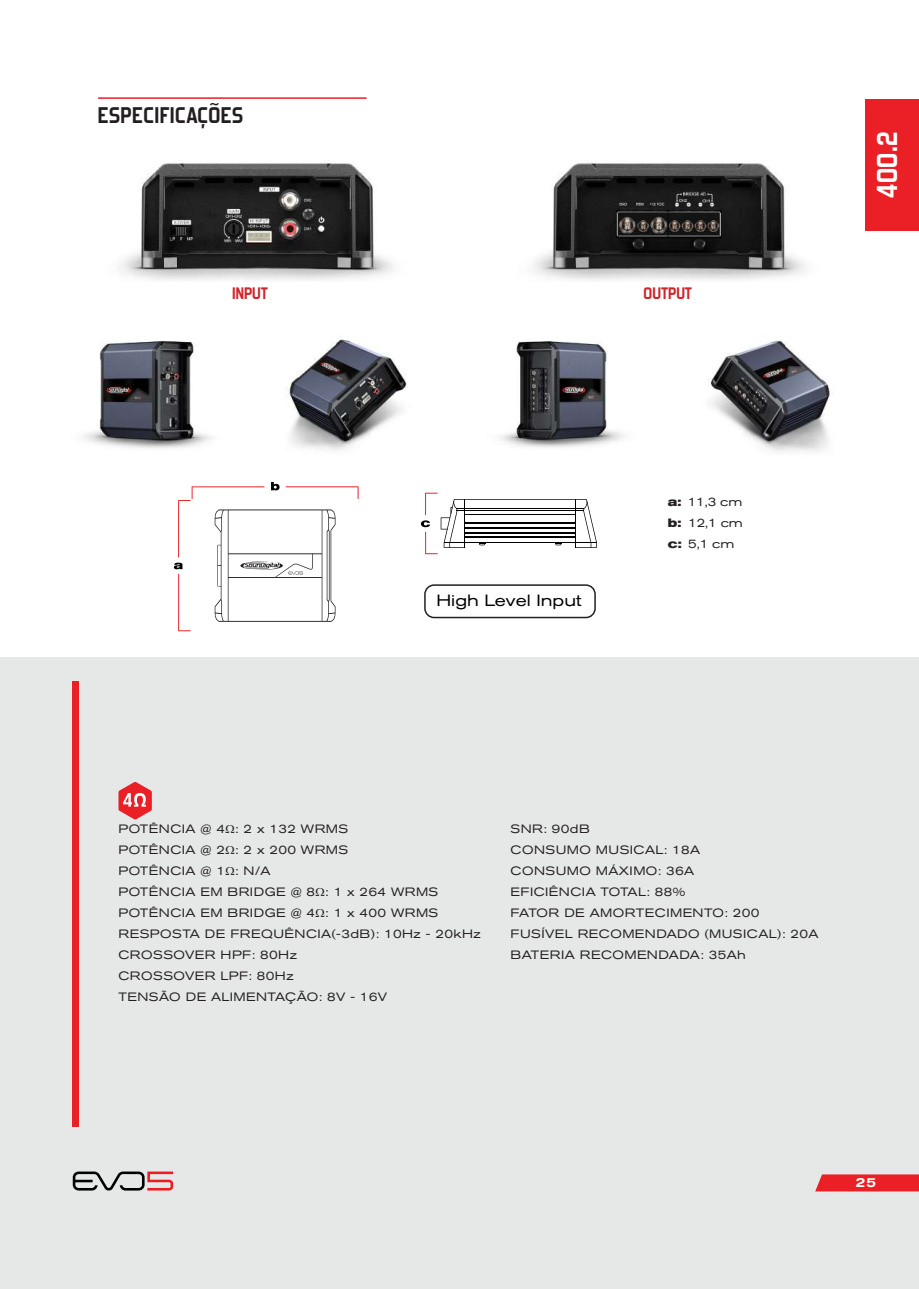
<style>
.page{position:relative;width:919px;height:1289px;background:#fff}
.page>*{position:absolute;margin:0;border:0;box-sizing:border-box;transform-origin:0 0}
.t1{font:700 28.5px "Forgotten Futurist Rg";color:#fff}
.t2{font:700 22.5px "Forgotten Futurist Rg";letter-spacing:.02em;color:#231f20}
.t3{font:700 16.5px "Forgotten Futurist Rg";color:#d1232a}
.t4{font:expanded 16.2px "Akzidenz Grotesk BQ";color:#000}
.t5{font:500 expanded 13.5px "Akzidenz Grotesk BE";color:#fff}
.t6{font:expanded 12px/21px "Akzidenz Grotesk BQ";letter-spacing:.04em;color:#231f20}
.t7{font:expanded 12px/21px "Akzidenz Grotesk BQ";color:#241f21;text-align:justify}
.s1{font-weight:700}
</style>
<div class="page">
<div style="left:0;top:657px;width:918px;height:631px;background:#e6e8e8"></div>
<hr style="left:98px;top:97px;width:268px;height:2px;background:#eb1f26">
<div style="left:865px;top:99px;width:53px;height:131px;background:#eb1f26"></div>
<svg style="left:815px;top:1174px;width:103px;height:17px;background:#ea2b31"></svg>
<div style="left:73px;top:681px;width:6px;height:445px;background:#eb1f26"></div>
<svg style="left:73px;top:1171px;width:100px;height:20px"></svg>
<img style="left:120px;top:162px;width:686px;height:118px">
<img style="left:83px;top:336px;width:747px;height:116px">
<svg style="left:118px;top:782px;width:34px;height:37px"></svg>
<svg style="left:421px;top:492px;width:176px;height:62px"></svg>
<svg style="left:174px;top:482px;width:184px;height:149px"></svg>
<div style="left:424px;top:584px;width:171px;height:34px;border:2px solid #241f21;border-radius:9px"></div>
<h2 class="t2" style="left:98px;top:102px;width:147px">ESPECIFICAÇÕES</h2>
<h3 class="t3" style="left:232px;top:283px;width:37px">INPUT</h3>
<h3 class="t3" style="left:643px;top:283px;width:50px">OUTPUT</h3>
<h3 class="t4" style="left:436px;top:591px;width:147px">High Level Input</h3>
<p class="t7" style="left:667px;top:491px;width:77px"><span class="s1">a:</span> 11,3 cm <span class="s1">b:</span> 12,1 cm <span class="s1">c:</span> 5,1 cm</p>
<h1 class="t1" style="left:869px;top:198px;width:68px;rotate:-90deg">400.2</h1>
<p class="t6" style="left:118px;top:818px;width:364px">POTÊNCIA @ 4 : 2 x 132 WRMS<br>POTÊNCIA @ 2 : 2 x 200 WRMS<br>POTÊNCIA @ 1 : N/A<br>POTÊNCIA EM BRIDGE @ 8 : 1 x 264 WRMS<br>POTÊNCIA EM BRIDGE @ 4 : 1 x 400 WRMS<br>RESPOSTA DE FREQUÊNCIA(-3dB): 10Hz - 20kHz<br>CROSSOVER HPF: 80Hz<br>CROSSOVER LPF: 80Hz<br>TENSÃO DE ALIMENTAÇÃO: 8V - 16V</p>
<p class="t6" style="left:510px;top:818px;width:309px">SNR: 90dB<br>CONSUMO MUSICAL: 18A<br>CONSUMO MÁXIMO: 36A<br>EFICIÊNCIA TOTAL: 88%<br>FATOR DE AMORTECIMENTO: 200<br>FUSÍVEL RECOMENDADO (MUSICAL): 20A<br>BATERIA RECOMENDADA: 35Ah</p>
<p class="t5" style="left:855px;top:1174px;width:22px">25</p>
</div>
